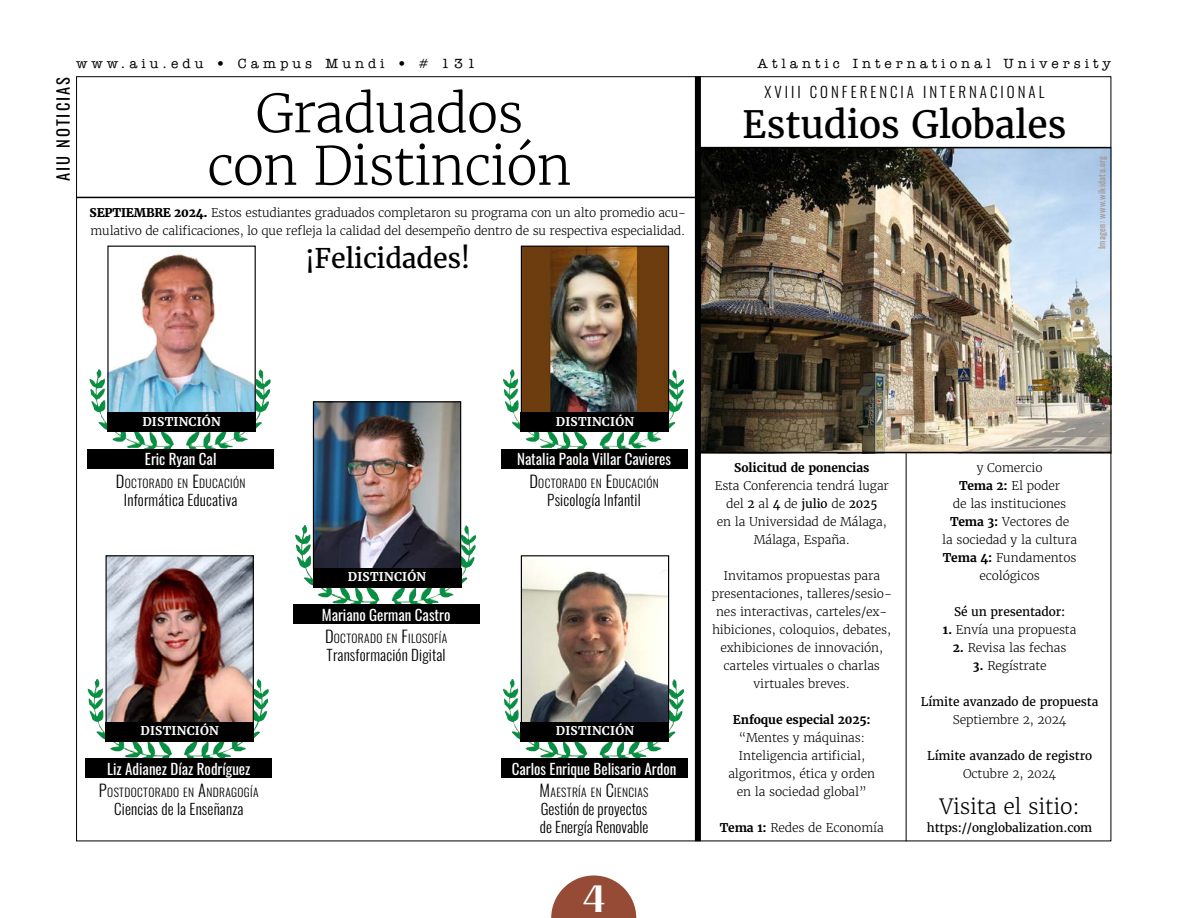
<style>
.page{position:relative;width:1188px;height:918px;background:#fff}
.page>*{position:absolute;margin:0;border:0;box-sizing:border-box;transform-origin:0 0}
.t1{font:300 52.5px/52.5px "Merriweather";letter-spacing:-.02em;color:#000;text-align:center}
.t2{font:800 39px "Ador Hairline";color:#fff}
.t3{font:37.5px "Merriweather";letter-spacing:-.01em;color:#000}
.t4{font:27px "Merriweather";letter-spacing:-.01em;color:#000}
.t5{font:300 21px "Merriweather";letter-spacing:-.01em;color:#000}
.t6{font:16.5px "Oswald";letter-spacing:.12em;color:#000}
.t7{font:300 15px/18px "Oswald";letter-spacing:.01em;color:#000}
.t8{font:15px "Oswald";color:#fff}
.t9{font:300 15px "Oswald";letter-spacing:.2em;color:#000}
.t10{font:500 13.5px "American Typewriter ITC Pro";letter-spacing:.3em;color:#000}
.t11{font:300 12px/18px "Merriweather";letter-spacing:-.01em;color:#000;text-align:center}
.t12{font:12px "Merriweather";letter-spacing:-.01em;color:#000}
.t13{font:700 12px "Merriweather";letter-spacing:.02em;color:#fff}
.t14{font:700 12px "Merriweather";letter-spacing:-.01em;color:#000}
.t15{font:300 11.55px "Oswald";letter-spacing:.03em;color:#000}
.t16{font:9px "Oswald";letter-spacing:.04em;color:#a7938c}
.s1{font-weight:800}
.s2{font-size:16.5px}
.s3{font-weight:400}
.s4{font-weight:700}
</style>
<div class="page">
<img style="left:701px;top:148px;width:408px;height:304px">
<hr style="left:77px;top:197px;width:622px;height:1px;background:#000">
<img style="left:503px;top:679px;width:181px;height:80px">
<img style="left:503px;top:369px;width:181px;height:80px">
<img style="left:90px;top:369px;width:181px;height:80px">
<img style="left:295px;top:525px;width:181px;height:80px">
<img style="left:523px;top:557px;width:144px;height:164px">
<div style="left:521px;top:555px;width:148px;height:168px;border:1px solid #000"></div>
<img style="left:523px;top:248px;width:144px;height:164px">
<div style="left:521px;top:246px;width:148px;height:168px;border:1px solid #000"></div>
<img style="left:109px;top:251px;width:145px;height:161px">
<div style="left:107px;top:246px;width:149px;height:168px;border:1px solid #000"></div>
<img style="left:315px;top:403px;width:144px;height:164px">
<div style="left:313px;top:401px;width:148px;height:168px;border:1px solid #000"></div>
<div style="left:501px;top:759px;width:186px;height:19px;background:#000"></div>
<div style="left:501px;top:449px;width:186px;height:19px;background:#000"></div>
<div style="left:87px;top:449px;width:187px;height:19px;background:#000"></div>
<div style="left:293px;top:605px;width:186px;height:19px;background:#000"></div>
<div style="left:521px;top:722px;width:148px;height:19px;background:#000"></div>
<div style="left:521px;top:412px;width:148px;height:19px;background:#000"></div>
<div style="left:107px;top:412px;width:149px;height:19px;background:#000"></div>
<div style="left:313px;top:568px;width:148px;height:19px;background:#000"></div>
<img style="left:88px;top:679px;width:181px;height:80px">
<img style="left:108px;top:557px;width:144px;height:164px">
<div style="left:106px;top:555px;width:148px;height:168px;border:1px solid #000"></div>
<div style="left:86px;top:759px;width:186px;height:19px;background:#000"></div>
<div style="left:106px;top:722px;width:148px;height:19px;background:#000"></div>
<svg style="left:551px;top:875px;width:85px;height:43px"></svg>
<div style="left:695px;top:76px;width:6px;height:765px;background:#000"></div>
<hr style="left:906px;top:453px;width:1px;height:388px;background:#000">
<hr style="left:698px;top:147px;width:413px;height:1px;background:#000">
<hr style="left:698px;top:452px;width:413px;height:1px;background:#000">
<p class="t10" style="left:76px;top:55px;width:401px">www.aiu.edu • Campus Mundi • # 131</p>
<p class="t10" style="left:758px;top:55px;width:355px">Atlantic International University</p>
<h3 class="t6" style="left:48px;top:181px;width:105px;rotate:-90deg">AIU NOTICIAS</h3>
<h1 class="t1" style="left:207px;top:87px;width:366px">Graduados con Distinción</h1>
<p class="t11" style="left:90px;top:203px;width:598px;text-align:left"><span class="s1">SEPTIEMBRE 2024.</span> Estos estudiantes graduados completaron su programa con un alto promedio acu&shy;mulativo de calificaciones, lo que refleja la calidad del desempeño dentro de su respectiva especialidad.</p>
<h3 class="t4" style="left:305px;top:241px;width:167px">¡Felicidades!</h3>
<p class="t9" style="left:764px;top:78px;width:282px">XVIII CONFERENCIA INTERNACIONAL</p>
<h3 class="t3" style="left:742px;top:101px;width:326px">Estudios Globales</h3>
<p class="t16" style="left:1094px;top:249px;width:95px;rotate:-90deg">Imagen: www.wikidata.org</p>
<p class="t13" style="left:142px;top:414px;width:80px">DISTINCIÓN</p>
<p class="t13" style="left:556px;top:414px;width:80px">DISTINCIÓN</p>
<p class="t8" style="left:145px;top:446px;width:73px">Eric Ryan Cal</p>
<p class="t15" style="left:116px;top:473px;width:131px"><span class="s2">D</span>OCTORADO EN <span class="s2">E</span>DUCACIÓN</p>
<p class="t7" style="left:124px;top:489px;width:115px">Informática Educativa</p>
<p class="t13" style="left:141px;top:723px;width:80px">DISTINCIÓN</p>
<p class="t8" style="left:107px;top:755px;width:145px">Liz Adianez Díaz Rodríguez</p>
<p class="t15" style="left:99px;top:782px;width:161px"><span class="s2">P</span>OSTDOCTORADO EN <span class="s2">A</span>NDRAGOGÍA</p>
<p class="t7" style="left:114px;top:799px;width:131px">Ciencias de la Enseñanza</p>
<p class="t13" style="left:348px;top:569px;width:80px">DISTINCIÓN</p>
<p class="t8" style="left:322px;top:601px;width:130px">Mariano German Castro</p>
<p class="t15" style="left:325px;top:628px;width:124px"><span class="s2">D</span>OCTORADO EN <span class="s2">F</span>ILOSOFÍA</p>
<p class="t7" style="left:327px;top:645px;width:121px">Transformación Digital</p>
<p class="t8" style="left:517px;top:446px;width:156px">Natalia Paola Villar Cavieres</p>
<p class="t15" style="left:529px;top:473px;width:131px"><span class="s2">D</span>OCTORADO EN <span class="s2">E</span>DUCACIÓN</p>
<p class="t7" style="left:547px;top:489px;width:95px">Psicología Infantil</p>
<p class="t13" style="left:556px;top:723px;width:80px">DISTINCIÓN</p>
<p class="t8" style="left:512px;top:755px;width:166px">Carlos Enrique Belisario Ardon</p>
<p class="t15" style="left:540px;top:782px;width:110px"><span class="s2">M</span>AESTRÍA EN <span class="s2">C</span>IENCIAS</p>
<p class="t7" style="left:540px;top:799px;width:110px">Gestión de proyectos de Energía Renovable</p>
<h2 class="t2" style="left:582px;top:868px;width:25px">4</h2>
<p class="t14" style="left:734px;top:460px;width:137px">Solicitud de ponencias</p>
<p class="t11" style="left:715px;top:477px;width:176px">Esta Conferencia tendrá lugar del <span class="s3">2</span> al <span class="s3">4</span> de <span class="s3">julio</span> de <span class="s3">2025<br></span>en la Universidad de Málaga,<br>Málaga, España.</p>
<p class="t11" style="left:712px;top:567px;width:182px">Invitamos propuestas para presentaciones, talleres/sesio&shy;nes interactivas, carteles/ex&shy;hibiciones, coloquios, debates, exhibiciones de innovación, carteles virtuales o charlas virtuales breves.</p>
<p class="t14" style="left:733px;top:712px;width:139px">Enfoque especial 2025:</p>
<p class="t11" style="left:728px;top:729px;width:148px">“Mentes y máquinas:<br>Inteligencia artificial, algoritmos, ética y orden en la sociedad global”</p>
<p class="t11" style="left:720px;top:819px;width:165px"><span class="s4">Tema 1:</span> Redes de Economía</p>
<p class="t11" style="left:942px;top:459px;width:136px">y Comercio<br><span class="s4">Tema 2:</span> El poder<br>de las instituciones<br><span class="s4">Tema 3:</span> Vectores de<br>la sociedad y la cultura<br><span class="s4">Tema 4:</span> Fundamentos ecológicos</p>
<p class="t12" style="left:954px;top:605px;width:113px">Sé un presentador:</p>
<p class="t11" style="left:943px;top:621px;width:135px"><span class="s4">1.</span> Envía una propuesta</p>
<p class="t11" style="left:953px;top:639px;width:115px"><span class="s4">2.</span> Revisa las fechas</p>
<p class="t11" style="left:973px;top:657px;width:75px"><span class="s4">3.</span> Regístrate</p>
<p class="t12" style="left:921px;top:695px;width:179px">Límite avanzado de propuesta</p>
<p class="t11" style="left:953px;top:711px;width:115px">Septiembre 2, 2024</p>
<p class="t12" style="left:927px;top:749px;width:166px">Límite avanzado de registro</p>
<p class="t11" style="left:963px;top:765px;width:95px">Octubre 2, 2024</p>
<h3 class="t5" style="left:939px;top:794px;width:142px">Visita el sitio:</h3>
<p class="t12" style="left:927px;top:821px;width:167px">https://onglobalization.com</p>
</div>
